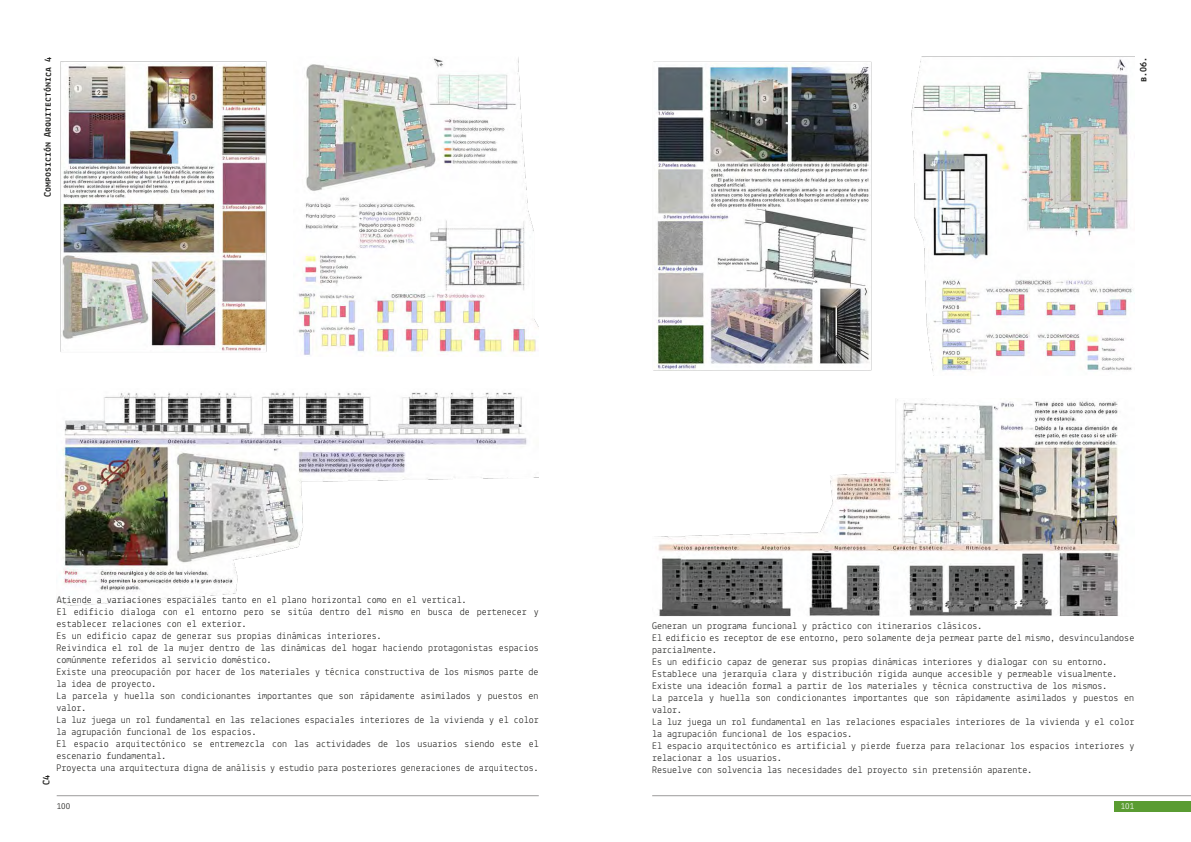
<style>
.page{position:relative;width:1191px;height:842px;background:#fff}
.page>*{position:absolute;margin:0;border:0;box-sizing:border-box;transform-origin:0 0}
.t1{font:10px/12px "Lekton";color:#1d1d1b}
.t2{font:700 10px "Lekton";letter-spacing:-.005em;color:#1d1d1b}
.t3{font:9px "Lekton";color:#1d1d1b}
.t4{font:9px "Lekton";color:#fff}
</style>
<div class="page">
<div style="left:1114px;top:801px;width:77px;height:11px;background:#5a9c32"></div>
<hr style="left:652px;top:795px;width:539px;height:1px;background:#9c9b9b">
<hr style="left:57px;top:795px;width:482px;height:1px;background:#9c9b9b">
<img style="left:298px;top:57px;width:241px;height:300px">
<img style="left:60px;top:61px;width:207px;height:291px">
<img style="left:57px;top:392px;width:482px;height:214px">
<img style="left:911px;top:59px;width:223px;height:317px">
<img style="left:653px;top:61px;width:219px;height:310px">
<img style="left:657px;top:399px;width:463px;height:217px">
<p class="t2" style="left:42px;top:197px;width:142px;rotate:-90deg">Composición Arquitectónica 4</p>
<p class="t2" style="left:1137px;top:82px;width:27px;rotate:-90deg">b.06.</p>
<p class="t1" style="left:57px;top:593px;width:484px">Atiende a variaciones espaciales tanto en el plano horizontal como en el vertical.<br>El edificio dialoga con el entorno pero se sitúa dentro del mismo en busca de pertenecer y establecer relaciones con el exterior.<br>Es un edificio capaz de generar sus propias dinámicas interiores.<br>Reivindica el rol de la mujer dentro de las dinámicas del hogar haciendo protagonistas espacios comúnmente referidos al servicio doméstico.<br>Existe una preocupación por hacer de los materiales y técnica constructiva de los mismos parte de la idea de proyecto.<br>La parcela y huella son condicionantes importantes que son rápidamente asimilados y puestos en valor.<br>La luz juega un rol fundamental en las relaciones espaciales interiores de la vivienda y el color la agrupación funcional de los espacios.<br>El espacio arquitectónico se entremezcla con las actividades de los usuarios siendo este el escenario fundamental.<br>Proyecta una arquitectura digna de análisis y estudio para posteriores generaciones de arquitectos.</p>
<p class="t2" style="left:40px;top:785px;width:12px;rotate:-90deg">C4</p>
<p class="t1" style="left:652px;top:620px;width:483px">Generan un programa funcional y práctico con itinerarios clásicos.<br>El edificio es receptor de ese entorno, pero solamente deja permear parte del mismo, desvinculandose parcialmente.<br>Es un edificio capaz de generar sus propias dinámicas interiores y dialogar con su entorno.<br>Establece una jerarquía clara y distribución rígida aunque accesible y permeable visualmente.<br>Existe una ideación formal a partir de los materiales y técnica constructiva de los mismos.<br>La parcela y huella son condicionantes importantes que son rápidamente asimilados y puestos en valor.<br>La luz juega un rol fundamental en las relaciones espaciales interiores de la vivienda y el color la agrupación funcional de los espacios.<br>El espacio arquitectónico es artificial y pierde fuerza para relacionar los espacios interiores y relacionar a los usuarios.<br>Resuelve con solvencia las necesidades del proyecto sin pretensión aparente.</p>
<p class="t3" style="left:57px;top:800px;width:15px">100</p>
<p class="t4" style="left:1120px;top:800px;width:15px">101</p>
</div>
